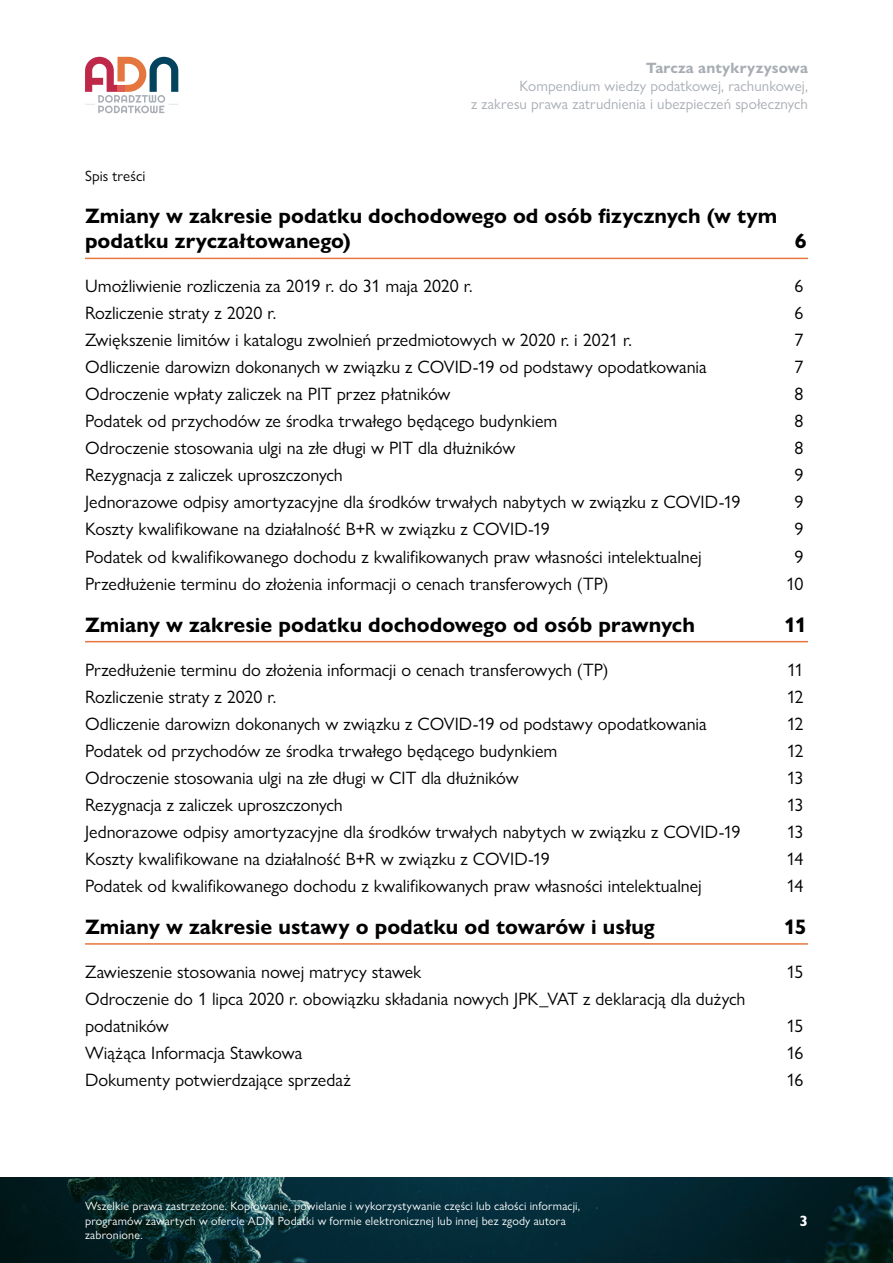
<style>
.page{position:relative;width:893px;height:1263px;background:#fff}
.page>*{position:absolute;margin:0;border:0;box-sizing:border-box;transform-origin:0 0}
.t1{font:700 21px/25.2px "Gill Sans Nova";color:#000}
.t2{font:18px/27px "Gill Sans Nova";color:#000}
.t3{font:15px/18px "Gill Sans Nova";letter-spacing:.005em;color:#a8adb4;text-align:right}
.t4{font:700 15px "Gill Sans Nova";letter-spacing:.015em;color:#a8adb4}
.t5{font:15px "Gill Sans Nova";letter-spacing:.005em;color:#000}
.t6{font:700 15px "Gill Sans Nova";color:#fff}
.t7{font:12px/14.4px "Gill Sans Nova";letter-spacing:.015em;color:#fff}
</style>
<div class="page">
<img style="left:0;top:1178px;width:893px;height:85px">
<svg style="left:85px;top:57px;width:93px;height:56px"></svg>
<hr style="left:85px;top:258px;width:723px;height:1px;background:#e6763f">
<hr style="left:85px;top:641px;width:723px;height:1px;background:#e6763f">
<hr style="left:85px;top:943px;width:723px;height:2px;background:#e6763f">
<p class="t4" style="left:646px;top:58px;width:163px">Tarcza antykryzysowa</p>
<p class="t3" style="left:471px;top:76px;width:338px">Kompendium wiedzy podatkowej, rachunkowej,<br>z zakresu prawa zatrudnienia i ubezpieczeń społecznych</p>
<p class="t5" style="left:85px;top:167px;width:62px">Spis treści</p>
<p class="t1" style="left:85px;top:203px;width:694px">Zmiany w zakresie podatku dochodowego od osób fizycznych (w tym podatku zryczałtowanego)</p>
<p class="t1" style="left:795px;top:229px;width:13px">6</p>
<p class="t2" style="left:85px;top:273px;width:389px">Umożliwienie rozliczenia za 2019 r. do 31 maja 2020 r.</p>
<p class="t2" style="left:795px;top:273px;width:10px">6</p>
<p class="t2" style="left:85px;top:300px;width:193px">Rozliczenie straty z 2020 r.</p>
<p class="t2" style="left:795px;top:300px;width:10px">6</p>
<p class="t2" style="left:85px;top:327px;width:548px">Zwiększenie limitów i katalogu zwolnień przedmiotowych w 2020 r. i 2021 r.</p>
<p class="t2" style="left:795px;top:327px;width:10px">7</p>
<p class="t2" style="left:85px;top:354px;width:623px">Odliczenie darowizn dokonanych w związku z COVID-19 od podstawy opodatkowania</p>
<p class="t2" style="left:795px;top:354px;width:10px">7</p>
<p class="t2" style="left:85px;top:381px;width:367px">Odroczenie wpłaty zaliczek na PIT przez płatników</p>
<p class="t2" style="left:795px;top:381px;width:10px">8</p>
<p class="t2" style="left:85px;top:408px;width:474px">Podatek od przychodów ze środka trwałego będącego budynkiem</p>
<p class="t2" style="left:795px;top:408px;width:10px">8</p>
<p class="t2" style="left:85px;top:435px;width:432px">Odroczenie stosowania ulgi na złe długi w PIT dla dłużników</p>
<p class="t2" style="left:795px;top:435px;width:10px">8</p>
<p class="t2" style="left:85px;top:462px;width:259px">Rezygnacja z zaliczek uproszczonych</p>
<p class="t2" style="left:795px;top:462px;width:10px">9</p>
<p class="t2" style="left:85px;top:489px;width:657px">Jednorazowe odpisy amortyzacyjne dla środków trwałych nabytych w związku z COVID-19</p>
<p class="t2" style="left:795px;top:489px;width:10px">9</p>
<p class="t2" style="left:85px;top:516px;width:466px">Koszty kwalifikowane na działalność B+R w związku z COVID-19</p>
<p class="t2" style="left:795px;top:516px;width:10px">9</p>
<p class="t2" style="left:85px;top:543px;width:618px">Podatek od kwalifikowanego dochodu z kwalifikowanych praw własności intelektualnej</p>
<p class="t2" style="left:795px;top:543px;width:10px">9</p>
<p class="t2" style="left:85px;top:570px;width:525px">Przedłużenie terminu do złożenia informacji o cenach transferowych (TP)</p>
<p class="t2" style="left:786px;top:570px;width:19px">10</p>
<p class="t1" style="left:85px;top:612px;width:611px">Zmiany w zakresie podatku dochodowego od osób prawnych</p>
<p class="t1" style="left:784px;top:612px;width:24px">11</p>
<p class="t2" style="left:85px;top:656px;width:525px">Przedłużenie terminu do złożenia informacji o cenach transferowych (TP)</p>
<p class="t2" style="left:787px;top:656px;width:18px">11</p>
<p class="t2" style="left:85px;top:683px;width:193px">Rozliczenie straty z 2020 r.</p>
<p class="t2" style="left:787px;top:683px;width:18px">12</p>
<p class="t2" style="left:85px;top:710px;width:623px">Odliczenie darowizn dokonanych w związku z COVID-19 od podstawy opodatkowania</p>
<p class="t2" style="left:787px;top:710px;width:18px">12</p>
<p class="t2" style="left:85px;top:737px;width:474px">Podatek od przychodów ze środka trwałego będącego budynkiem</p>
<p class="t2" style="left:787px;top:737px;width:18px">12</p>
<p class="t2" style="left:85px;top:764px;width:435px">Odroczenie stosowania ulgi na złe długi w CIT dla dłużników</p>
<p class="t2" style="left:787px;top:764px;width:18px">13</p>
<p class="t2" style="left:85px;top:791px;width:259px">Rezygnacja z zaliczek uproszczonych</p>
<p class="t2" style="left:787px;top:791px;width:18px">13</p>
<p class="t2" style="left:85px;top:818px;width:657px">Jednorazowe odpisy amortyzacyjne dla środków trwałych nabytych w związku z COVID-19</p>
<p class="t2" style="left:787px;top:818px;width:18px">13</p>
<p class="t2" style="left:85px;top:845px;width:466px">Koszty kwalifikowane na działalność B+R w związku z COVID-19</p>
<p class="t2" style="left:786px;top:845px;width:19px">14</p>
<p class="t2" style="left:85px;top:872px;width:618px">Podatek od kwalifikowanego dochodu z kwalifikowanych praw własności intelektualnej</p>
<p class="t2" style="left:786px;top:872px;width:19px">14</p>
<p class="t1" style="left:85px;top:914px;width:571px">Zmiany w zakresie ustawy o podatku od towarów i usług</p>
<p class="t1" style="left:784px;top:914px;width:24px">15</p>
<p class="t2" style="left:85px;top:958px;width:338px">Zawieszenie stosowania nowej matrycy stawek</p>
<p class="t2" style="left:786px;top:958px;width:19px">15</p>
<p class="t2" style="left:85px;top:985px;width:662px">Odroczenie do 1 lipca 2020 r. obowiązku składania nowych JPK_VAT z deklaracją dla dużych podatników</p>
<p class="t2" style="left:786px;top:1012px;width:19px">15</p>
<p class="t2" style="left:85px;top:1039px;width:219px">Wiążąca Informacja Stawkowa</p>
<p class="t2" style="left:786px;top:1039px;width:19px">16</p>
<p class="t2" style="left:85px;top:1066px;width:267px">Dokumenty potwierdzające sprzedaż</p>
<p class="t2" style="left:786px;top:1066px;width:19px">16</p>
<p class="t7" style="left:85px;top:1199px;width:497px">Wszelkie prawa zastrzeżone. Kopiowanie, powielanie i wykorzystywanie części lub całości informacji, programów zawartych w ofercie ADN Podatki w formie elektronicznej lub innej bez zgody autora zabronione.</p>
<p class="t6" style="left:799px;top:1211px;width:10px">3</p>
</div>
